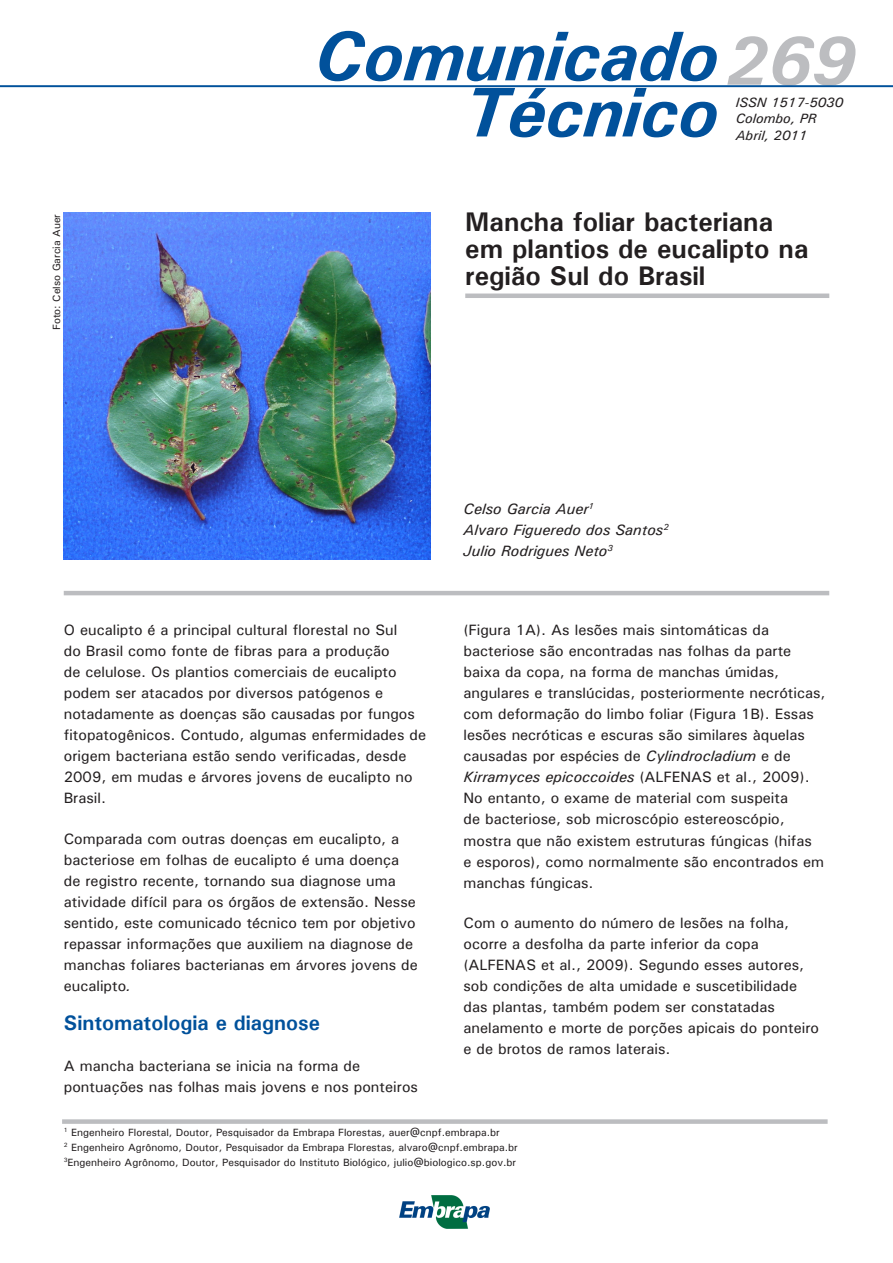
<style>
.page{position:relative;width:893px;height:1263px;background:#fff}
.page>*{position:absolute;margin:0;border:0;box-sizing:border-box;transform-origin:0 0}
.Nome_do_autor{font:italic 700 70.5px "Univers";color:#01519b}
.Fotos{font:italic 700 69px "Univers";color:#bcbdc0}
.Título_principal{font:700 27px/27px "Univers";color:#231f20}
.Título_1{font:700 21px "Univers";color:#01519b}
.Corpo_de_texto_1{font:500 15px/21px "Univers";color:#231f20}
.Nome_do_autor-2{font:italic 500 15px "Univers";color:#231f20}
.t1{font:italic 500 13.5px "Univers";color:#231f20}
.Legendas{font:500 10.5px "Univers";color:#231f20}
.s1{font-style:italic}
</style>
<div class="page">
<hr style="left:64px;top:591px;width:765px;height:4px;background:#bcbdc0">
<div style="left:62px;top:1119px;width:766px;height:5px;background:#bcbdc0"></div>
<img style="left:400px;top:1196px;width:90px;height:33px">
<hr style="left:0;top:85px;width:893px;height:2px;background:#01519b">
<div style="left:465px;top:293px;width:364px;height:5px;background:#bcbdc0"></div>
<img style="left:64px;top:213px;width:366px;height:346px">
<p class="Legendas" style="left:50px;top:330px;width:118px;rotate:-90deg">Foto: Celso Garcia Auer</p>
<p class="Nome_do_autor" style="left:314px;top:11px;width:406px">Comunicado</p>
<p class="Nome_do_autor" style="left:464px;top:68px;width:256px">Técnico</p>
<p class="Fotos" style="left:725px;top:17px;width:131px">269</p>
<p class="t1" style="left:736px;top:93px;width:109px">ISSN 1517-5030</p>
<p class="t1" style="left:736px;top:110px;width:82px">Colombo, PR</p>
<p class="t1" style="left:736px;top:126px;width:73px">Abril, 2011</p>
<p class="Título_principal" style="left:465px;top:208px;width:345px">Mancha foliar bacteriana em plantios de eucalipto na região Sul do Brasil</p>
<p class="Nome_do_autor-2" style="left:464px;top:499px;width:132px">Celso Garcia Auer<sup>1</sup></p>
<p class="Nome_do_autor-2" style="left:464px;top:520px;width:207px">Alvaro Figueredo dos Santos<sup>2</sup></p>
<p class="Nome_do_autor-2" style="left:464px;top:541px;width:151px">Julio Rodrigues Neto<sup>3</sup></p>
<p class="Corpo_de_texto_1" style="left:64px;top:619px;width:364px">O eucalipto é a principal cultural florestal no Sul<br>do Brasil como fonte de fibras para a produção<br>de celulose. Os plantios comerciais de eucalipto podem ser atacados por diversos patógenos e notadamente as doenças são causadas por fungos fitopatogênicos. Contudo, algumas enfermidades de origem bacteriana estão sendo verificadas, desde 2009, em mudas e árvores jovens de eucalipto no Brasil.</p>
<p class="Corpo_de_texto_1" style="left:64px;top:828px;width:355px">Comparada com outras doenças em eucalipto, a bacteriose em folhas de eucalipto é uma doença de registro recente, tornando sua diagnose uma atividade difícil para os órgãos de extensão. Nesse sentido, este comunicado técnico tem por objetivo repassar informações que auxiliem na diagnose de manchas foliares bacterianas em árvores jovens de eucalipto<span class="s1">.</span></p>
<p class="Título_1" style="left:64px;top:1009px;width:258px">Sintomatologia e diagnose</p>
<p class="Corpo_de_texto_1" style="left:64px;top:1055px;width:356px">A mancha bacteriana se inicia na forma de pontuações nas folhas mais jovens e nos ponteiros</p>
<p class="Corpo_de_texto_1" style="left:463px;top:619px;width:364px">(Figura 1A). As lesões mais sintomáticas da bacteriose são encontradas nas folhas da parte baixa da copa, na forma de manchas úmidas, angulares e translúcidas, posteriormente necróticas, com deformação do limbo foliar (Figura 1B). Essas lesões necróticas e escuras são similares àquelas causadas por espécies de <span class="s1">Cylindrocladium</span> e de <span class="s1">Kirramyces epicoccoides</span> (ALFENAS et al., 2009).<br>No entanto, o exame de material com suspeita<br>de bacteriose, sob microscópio estereoscópio, mostra que não existem estruturas fúngicas (hifas<br>e esporos), como normalmente são encontrados em manchas fúngicas.</p>
<p class="Corpo_de_texto_1" style="left:463px;top:912px;width:357px">Com o aumento do número de lesões na folha, ocorre a desfolha da parte inferior da copa (ALFENAS et al., 2009). Segundo esses autores, sob condições de alta umidade e suscetibilidade das plantas, também podem ser constatadas anelamento e morte de porções apicais do ponteiro e de brotos de ramos laterais.</p>
<p class="Legendas" style="left:64px;top:1125px;width:438px"><sup>1</sup> Engenheiro Florestal, Doutor, Pesquisador da Embrapa Florestas, auer@cnpf.embrapa.br</p>
<p class="Legendas" style="left:64px;top:1140px;width:456px"><sup>2</sup> Engenheiro Agrônomo, Doutor, Pesquisador da Embrapa Florestas, alvaro@cnpf.embrapa.br</p>
<p class="Legendas" style="left:64px;top:1155px;width:454px"><sup>3</sup>Engenheiro Agrônomo, Doutor, Pesquisador do Instituto Biológico, julio@biologico.sp.gov.br</p>
</div>
